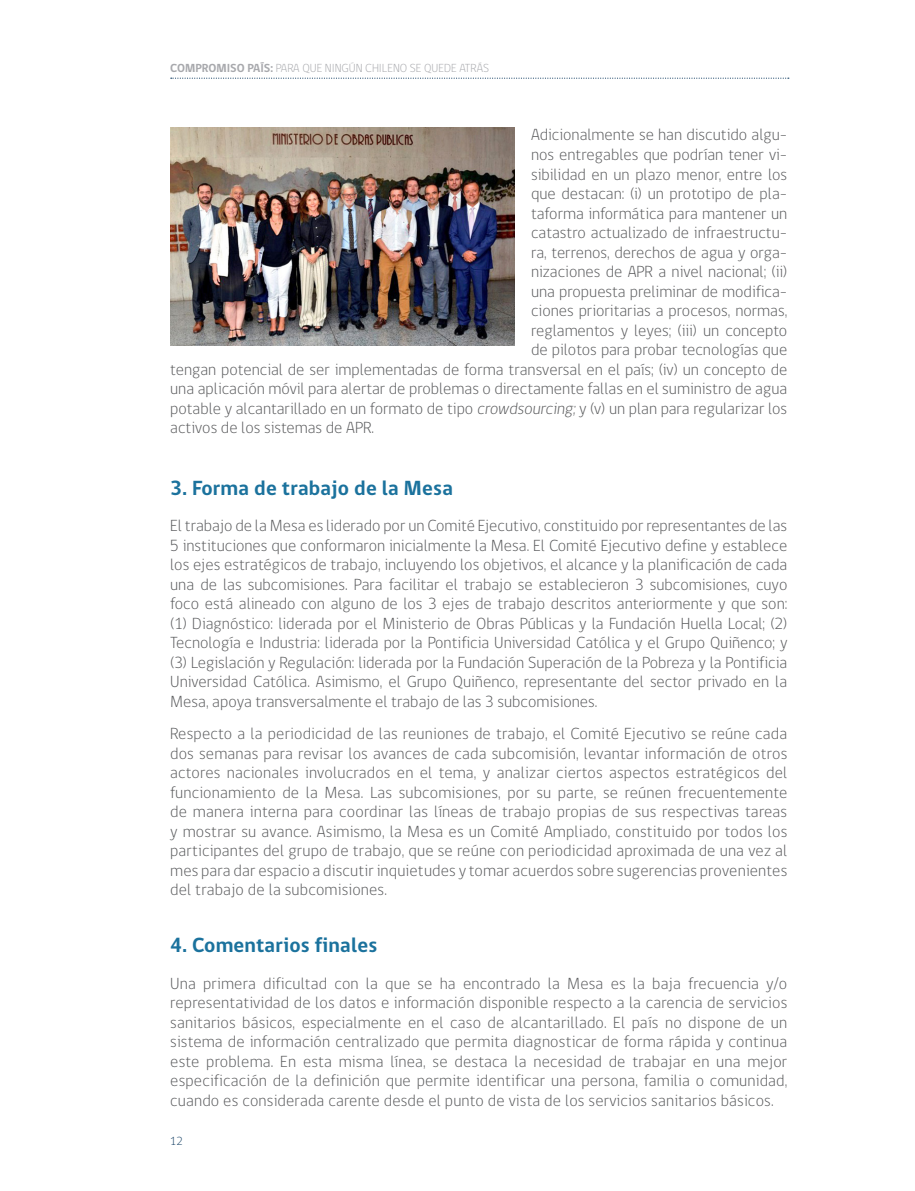
<style>
.page{position:relative;width:915px;height:1191px;background:#fff}
.page>*{position:absolute;margin:0;border:0;box-sizing:border-box;transform-origin:0 0}
.t1{font:700 21px "gob CL";letter-spacing:.01em;color:#1b729d}
.t2{font:300 16.5px/19.5px "gob CL";color:#57585a;text-align:justify}
.t3{font:300 12px "gob CL";color:#a8a9ad}
.t4{font:300 12px "gob CL";color:#164165}
.s1{font-weight:700}
</style>
<div class="page">
<svg style="left:171px;top:78px;width:617px;height:1px"></svg>
<img style="left:170px;top:128px;width:344px;height:217px">
<p class="t3" style="left:170px;top:60px;width:320px"><span class="s1">COMPROMISO PAÍS:</span> PARA QUE NINGÚN CHILENO SE QUEDE ATRÁS</p>
<p class="t2" style="left:531px;top:126px;width:257px">Adicionalmente se han discutido algu-</p>
<p class="t2" style="left:531px;top:145px;width:257px">nos entregables que podrían tener vi-</p>
<p class="t2" style="left:531px;top:165px;width:257px">sibilidad en un plazo menor, entre los</p>
<p class="t2" style="left:531px;top:184px;width:257px">que destacan: (i) un prototipo de pla-</p>
<p class="t2" style="left:531px;top:204px;width:257px">taforma informática para mantener un</p>
<p class="t2" style="left:531px;top:223px;width:257px">catastro actualizado de infraestructu-</p>
<p class="t2" style="left:531px;top:243px;width:257px">ra, terrenos, derechos de agua y orga-</p>
<p class="t2" style="left:531px;top:262px;width:257px">nizaciones de APR a nivel nacional; (ii)</p>
<p class="t2" style="left:531px;top:282px;width:257px">una propuesta preliminar de modifica-</p>
<p class="t2" style="left:531px;top:301px;width:258px">ciones prioritarias a procesos, normas,</p>
<p class="t2" style="left:531px;top:321px;width:258px">reglamentos y leyes; (iii) un concepto</p>
<p class="t2" style="left:531px;top:340px;width:257px">de pilotos para probar tecnologías que</p>
<p class="t2" style="left:170px;top:360px;width:618px">tengan potencial de ser implementadas de forma transversal en el país; (iv) un concepto de</p>
<p class="t2" style="left:170px;top:379px;width:618px">una aplicación móvil para alertar de problemas o directamente fallas en el suministro de agua</p>
<p class="t2" style="left:170px;top:399px;width:618px">potable y alcantarillado en un formato de tipo crowdsourcing;y (v) un plan para regularizar los</p>
<p class="t2" style="left:170px;top:418px;width:205px">activos de los sistemas de APR.</p>
<p class="t1" style="left:170px;top:473px;width:284px">3. Forma de trabajo de la Mesa</p>
<p class="t2" style="left:170px;top:516px;width:618px">El trabajo de la Mesa es liderado por un Comité Ejecutivo, constituido por representantes de las 5 instituciones que conformaron inicialmente la Mesa. El Comité Ejecutivo define y establece los ejes estratégicos de trabajo, incluyendo los objetivos, el alcance y la planificación de cada una de las subcomisiones. Para facilitar el trabajo se establecieron 3 subcomisiones, cuyo foco está alineado con alguno de los 3 ejes de trabajo descritos anteriormente y que son: (1) Diagnóstico: liderada por el Ministerio de Obras Públicas y la Fundación Huella Local; (2)<br>Tecnología e Industria: liderada por la Pontificia Universidad Católica y el Grupo Quiñenco; y (3) Legislación y Regulación: liderada por la Fundación Superación de la Pobreza y la Pontificia Universidad Católica. Asimismo, el Grupo Quiñenco, representante del sector privado en la Mesa, apoya transversalmente el trabajo de las 3 subcomisiones.</p>
<p class="t2" style="left:170px;top:724px;width:618px">Respecto a la periodicidad de las reuniones de trabajo, el Comité Ejecutivo se reúne cada dos semanas para revisar los avances de cada subcomisión, levantar información de otros actores nacionales involucrados en el tema, y analizar ciertos aspectos estratégicos del funcionamiento de la Mesa. Las subcomisiones, por su parte, se reúnen frecuentemente de manera interna para coordinar las líneas de trabajo propias de sus respectivas tareas y mostrar su avance. Asimismo, la Mesa es un Comité Ampliado, constituido por todos los participantes del grupo de trabajo, que se reúne con periodicidad aproximada de una vez al mes para dar espacio a discutir inquietudes y tomar acuerdos sobre sugerencias provenientes del trabajo de la subcomisiones.</p>
<p class="t1" style="left:170px;top:931px;width:209px">4. Comentarios finales</p>
<p class="t2" style="left:170px;top:974px;width:618px">Una primera dificultad con la que se ha encontrado la Mesa es la baja frecuencia y/o representatividad de los datos e información disponible respecto a la carencia de servicios sanitarios básicos, especialmente en el caso de alcantarillado. El país no dispone de un sistema de información centralizado que permita diagnosticar de forma rápida y continua este problema. En esta misma línea, se destaca la necesidad de trabajar en una mejor especificación de la definición que permite identificar una persona, familia o comunidad, cuando es considerada carente desde el punto de vista de los servicios sanitarios básicos.</p>
<p class="t4" style="left:170px;top:1132px;width:14px">12</p>
</div>
